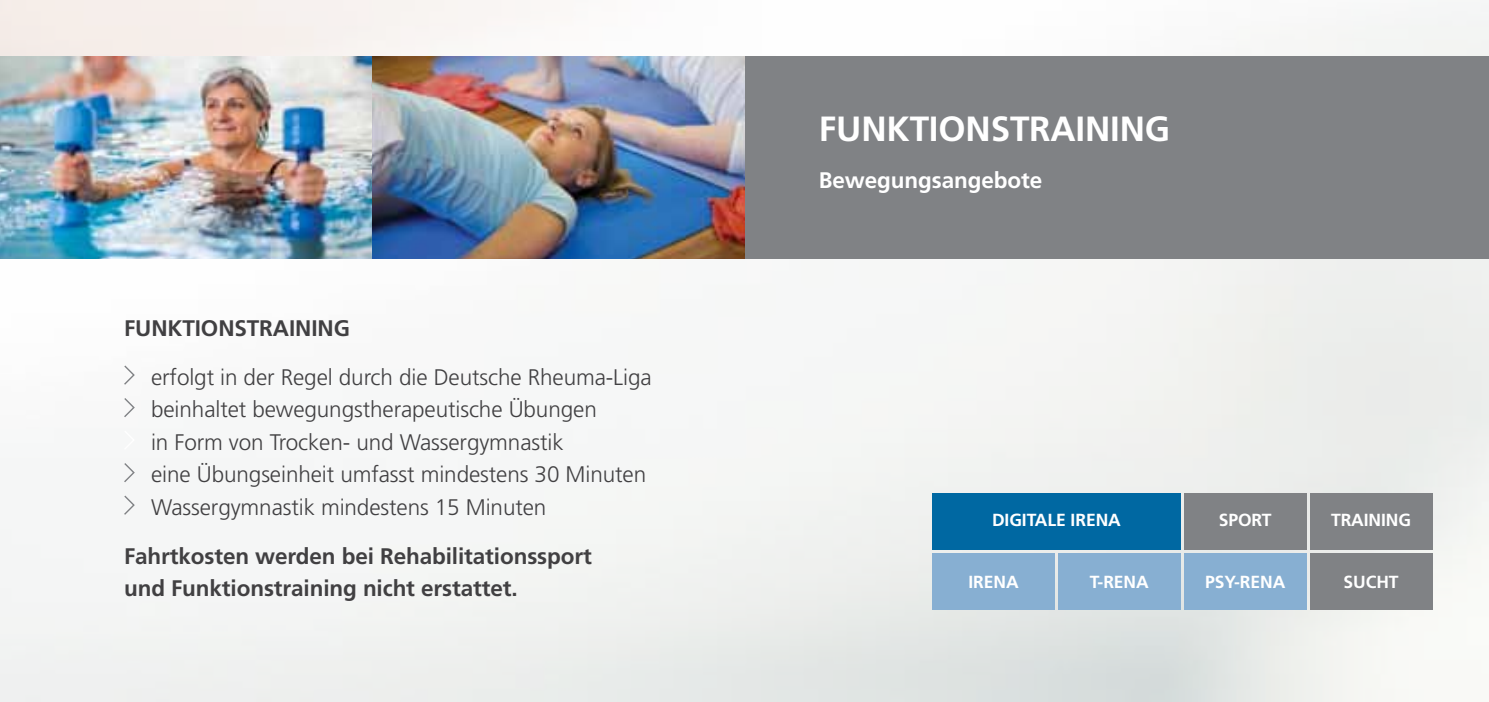
<style>
.page{position:relative;width:1489px;height:702px;background:#fff}
.page>*{position:absolute;margin:0;border:0;box-sizing:border-box;transform-origin:0 0}
.t1{font:700 35px "Frutiger LT Pro";letter-spacing:-.005em;color:#fff}
.t2{font:300 22.5px/32.5px "Frutiger LT Pro";letter-spacing:-.005em;color:#414042}
.t3{font:700 22.5px/32.5px "Frutiger LT Pro";letter-spacing:-.005em;color:#414042}
.t4{font:700 22.5px "Frutiger LT Pro";letter-spacing:-.005em;color:#fff}
.t5{font:700 17.5px "Frutiger LT Pro";letter-spacing:-.005em;color:#fff}
</style>
<div class="page">
<img style="left:0;top:0;width:1488px;height:702px">
<div style="left:744px;top:57px;width:744px;height:202px;background:#808285"></div>
<svg style="left:123px;top:364px;width:13px;height:22px"></svg>
<svg style="left:123px;top:396px;width:13px;height:23px"></svg>
<svg style="left:123px;top:429px;width:13px;height:22px"></svg>
<svg style="left:123px;top:461px;width:13px;height:23px"></svg>
<svg style="left:123px;top:494px;width:13px;height:22px"></svg>
<img style="left:0;top:57px;width:744px;height:202px">
<div style="left:932px;top:493px;width:248px;height:56px;background:#0068a2"></div>
<div style="left:1183px;top:493px;width:123px;height:56px;background:#808285"></div>
<div style="left:1309px;top:493px;width:122px;height:56px;background:#808285"></div>
<div style="left:1309px;top:553px;width:122px;height:56px;background:#808285"></div>
<div style="left:1183px;top:553px;width:123px;height:56px;background:#87afd2"></div>
<div style="left:1058px;top:553px;width:122px;height:56px;background:#87afd2"></div>
<div style="left:932px;top:553px;width:122px;height:56px;background:#87afd2"></div>
<p class="t3" style="left:124px;top:312px;width:43px">Funkt</p>
<p class="t3" style="left:195px;top:312px;width:157px">ionstraining</p>
<p class="t2" style="left:151px;top:361px;width:502px">erfolgt in der Regel durch die Deutsche Rheuma-Liga beinhaltet bewegungstherapeutische Übungen<br>in Form von Trocken- und Wassergymnastik<br>eine Übungseinheit umfasst mindestens 30 Minuten Wassergymnastik mindestens 15 Minuten</p>
<p class="t3" style="left:124px;top:539px;width:469px">Fahrtkosten werden bei Rehabilitationssport und Funktionstraining nicht erstattet.</p>
<h1 class="t1" style="left:819px;top:108px;width:66px">funkt</h1>
<h1 class="t1" style="left:928px;top:108px;width:243px">ionstraining</h1>
<p class="t4" style="left:819px;top:166px;width:225px">Bewegungsangebote</p>
<p class="t5" style="left:992px;top:510px;width:130px">digitale IRENA</p>
<p class="t5" style="left:1218px;top:510px;width:44px">sport</p>
<p class="t5" style="left:1330px;top:510px;width:82px">training</p>
<p class="t5" style="left:968px;top:572px;width:51px">iRENA</p>
<p class="t5" style="left:1089px;top:572px;width:60px">t-RENA</p>
<p class="t5" style="left:1205px;top:572px;width:81px">Psy-RENA</p>
<p class="t5" style="left:1343px;top:572px;width:54px">sucht</p>
</div>
